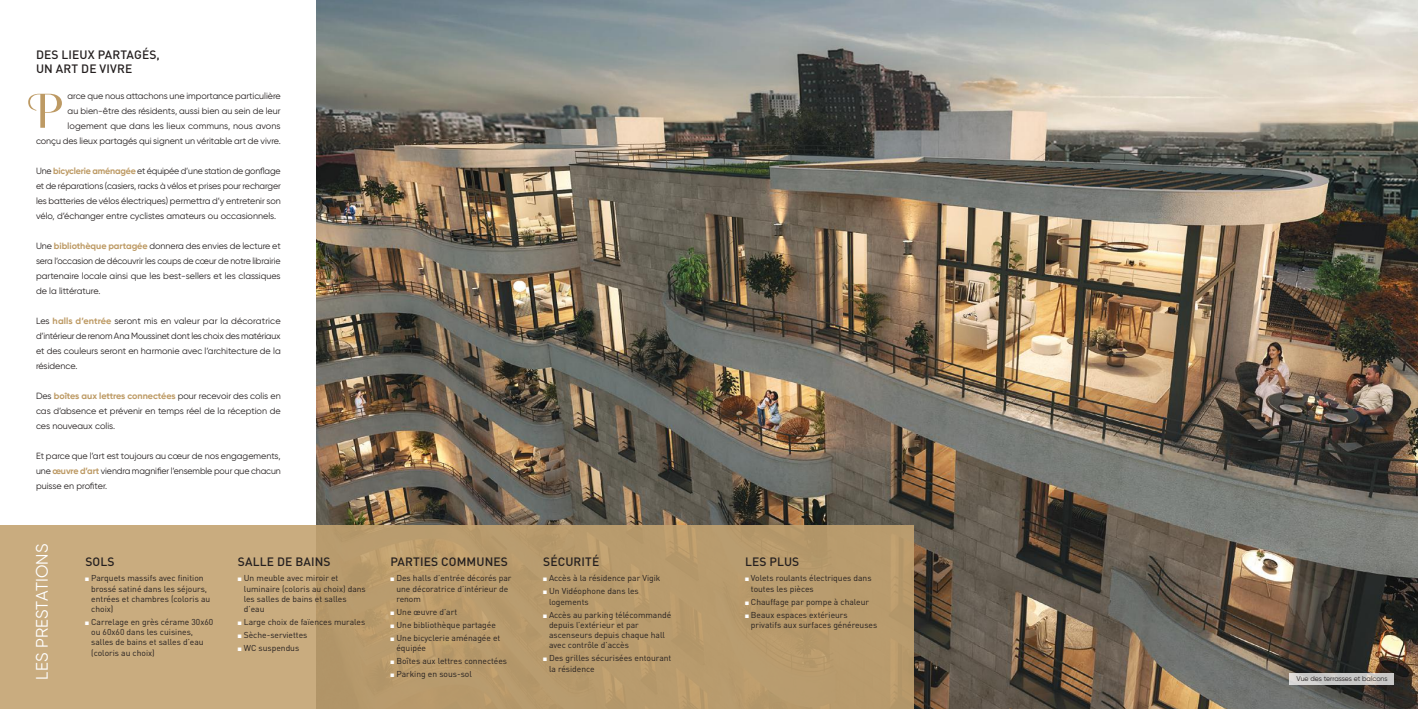
<style>
.page{position:relative;width:1418px;height:709px;background:#fff}
.page>*{position:absolute;margin:0;border:0;box-sizing:border-box;transform-origin:0 0}
.t1{font:16.7px "Gilroy";letter-spacing:.01em;color:#fff}
.t2{font:500 12px/14.4px "DIN Pro";letter-spacing:.01em;color:#241f1f}
.t3{font:9px/15px "Gilroy";color:#241f1f;text-align:justify}
.t4{font:8.5px/10.2px "DIN Pro";color:#241f1f}
.t5{font:7px "Gilroy";color:#241f1f}
.s1{font-weight:700;color:#bd9a64}
.s2{color:#fff}
</style>
<div class="page">
<img style="left:317px;top:0;width:1100px;height:709px">
<div style="left:0;top:525px;width:914px;height:184px;background:linear-gradient(to right,#c9ac7f,#b39566)"></div>
<svg style="left:28px;top:94px;width:34px;height:34px"></svg>
<svg style="left:1289px;top:673px;width:104px;height:11px"></svg>
<h2 class="t2" style="left:36px;top:46px;width:125px">DES LIEUX PARTAGÉS,<br>UN ART DE VIVRE</h2>
<p class="t3" style="left:36px;top:88px;width:246px;text-align:right">arce que nous attachons une importance particulière<br>au bien-être des résidents, aussi bien au sein de leur logement que dans les lieux communs, nous avons<br>conçu des lieux partagés qui signent un véritable art de vivre.</p>
<p class="t3" style="left:36px;top:163px;width:246px">Une <span class="s1">bicyclerie aménagée</span> et équipée d’une station de gonflage et de réparations (casiers, racks à vélos et prises pour recharger les batteries de vélos électriques) permettra d’y entretenir son vélo, d’échanger entre cyclistes amateurs ou occasionnels.</p>
<p class="t3" style="left:36px;top:238px;width:246px">Une <span class="s1">bibliothèque partagée</span> donnera des envies de lecture et sera l’occasion de découvrir les coups de cœur de notre librairie partenaire locale ainsi que les best-sellers et les classiques de la littérature.</p>
<p class="t3" style="left:36px;top:313px;width:246px">Les <span class="s1">halls d’entrée</span> seront mis en valeur par la décoratrice d’intérieur de renom Ana Moussinet dont les choix des matériaux et des couleurs seront en harmonie avec l’architecture de la résidence.</p>
<p class="t3" style="left:36px;top:388px;width:246px">Des <span class="s1">boîtes aux lettres connectées</span> pour recevoir des colis en cas d’absence et prévenir en temps réel de la réception de ces nouveaux colis.</p>
<p class="t3" style="left:36px;top:448px;width:246px">Et parce que l’art est toujours au cœur de nos engagements, une <span class="s1">œuvre d’art</span> viendra magnifier l’ensemble pour que chacun puisse en profiter.</p>
<h1 class="t1" style="left:32px;top:679px;width:137px;rotate:-90deg">LES PRESTATIONS</h1>
<h2 class="t2" style="left:85px;top:553px;width:31px">SOLS</h2>
<p class="t4" style="left:91px;top:573px;width:121px;text-indent:-6px"><span class="s2">■</span> Parquets massifs avec finition brossé satiné dans les séjours, entrées et chambres (coloris au choix)</p>
<p class="t4" style="left:91px;top:616px;width:124px;text-indent:-6px"><span class="s2">■</span> Carrelage en grès cérame 30x60 ou 60x60 dans les cuisines, salles de bains et salles d’eau (coloris au choix)</p>
<h2 class="t2" style="left:238px;top:553px;width:94px">SALLE DE BAINS</h2>
<p class="t4" style="left:244px;top:573px;width:123px;text-indent:-6px"><span class="s2">■</span> Un meuble avec miroir et luminaire (coloris au choix) dans les salles de bains et salles d’eau</p>
<p class="t4" style="left:238px;top:616px;width:129px"><span class="s2">■</span> Large choix de faïences murales</p>
<p class="t4" style="left:238px;top:629px;width:71px"><span class="s2">■</span> Sèche-serviettes</p>
<p class="t4" style="left:238px;top:642px;width:63px"><span class="s2">■</span> WC suspendus</p>
<h2 class="t2" style="left:390px;top:553px;width:119px">PARTIES COMMUNES</h2>
<p class="t4" style="left:396px;top:573px;width:117px;text-indent:-6px"><span class="s2">■</span> Des halls d’entrée décorés par une décoratrice d’intérieur de renom</p>
<p class="t4" style="left:390px;top:606px;width:68px"><span class="s2">■</span> Une œuvre d’art</p>
<p class="t4" style="left:390px;top:619px;width:107px"><span class="s2">■</span> Une bibliothèque partagée</p>
<p class="t4" style="left:396px;top:632px;width:105px;text-indent:-6px"><span class="s2">■</span> Une bicyclerie aménagée et équipée</p>
<p class="t4" style="left:390px;top:655px;width:118px"><span class="s2">■</span> Boîtes aux lettres connectées</p>
<p class="t4" style="left:390px;top:668px;width:83px"><span class="s2">■</span> Parking en sous-sol</p>
<h2 class="t2" style="left:543px;top:553px;width:58px">SÉCURITÉ</h2>
<p class="t4" style="left:543px;top:573px;width:119px"><span class="s2">■</span> Accès à la résidence par Vigik</p>
<p class="t4" style="left:549px;top:586px;width:91px;text-indent:-6px"><span class="s2">■</span> Un Vidéophone dans les logements</p>
<p class="t4" style="left:549px;top:609px;width:124px;text-indent:-6px"><span class="s2">■</span> Accès au parking télécommandé depuis l’extérieur et par ascenseurs depuis chaque hall avec contrôle d’accès</p>
<p class="t4" style="left:549px;top:653px;width:124px;text-indent:-6px"><span class="s2">■</span> Des grilles sécurisées entourant la résidence</p>
<h2 class="t2" style="left:745px;top:553px;width:56px">LES PLUS</h2>
<p class="t4" style="left:751px;top:573px;width:122px;text-indent:-6px"><span class="s2">■</span> Volets roulants électriques dans toutes les pièces</p>
<p class="t4" style="left:745px;top:596px;width:126px"><span class="s2">■</span> Chauffage par pompe à chaleur</p>
<p class="t4" style="left:751px;top:609px;width:128px;text-indent:-6px"><span class="s2">■</span> Beaux espaces extérieurs privatifs aux surfaces généreuses</p>
<p class="t5" style="left:1296px;top:674px;width:93px">Vue des terrasses et balcons</p>
</div>
